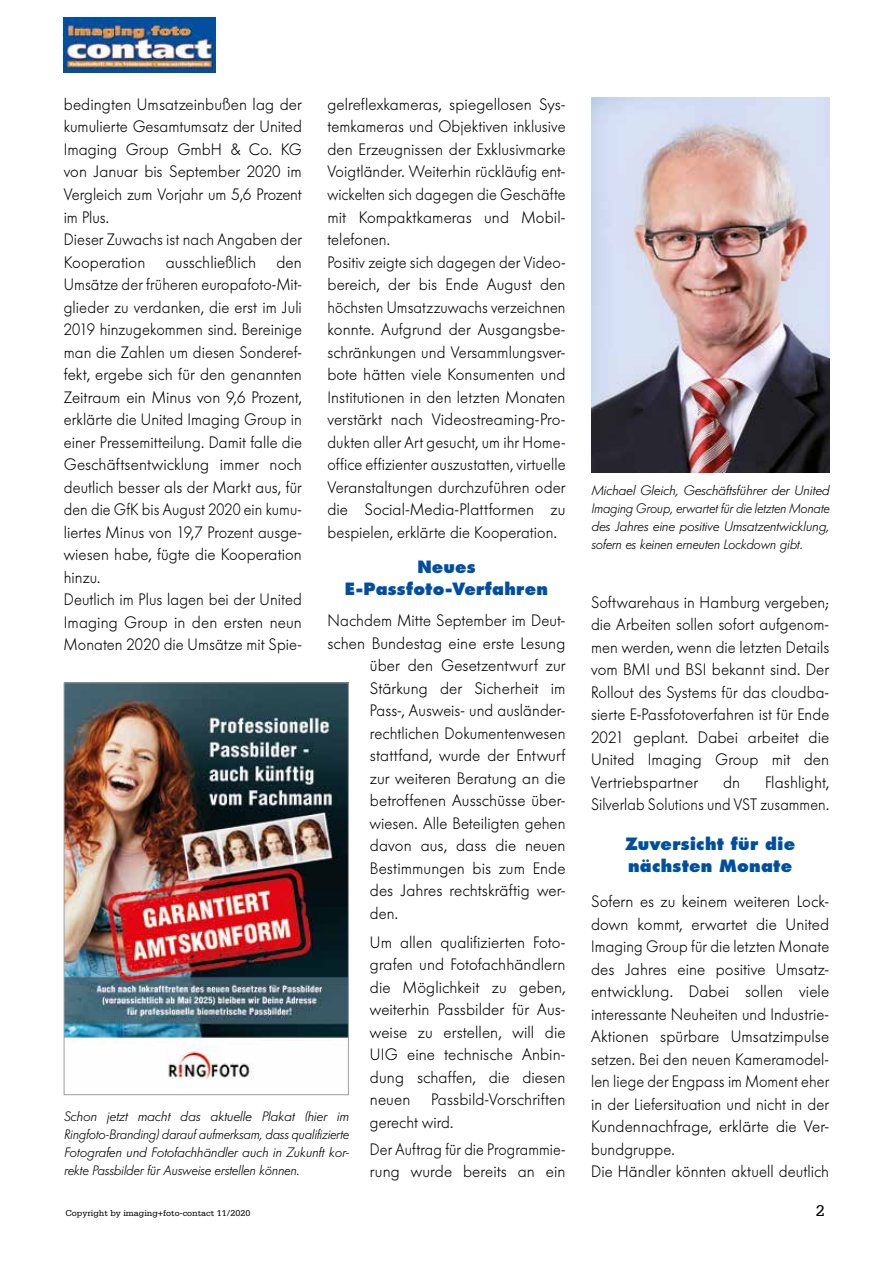
<style>
.page{position:relative;width:893px;height:1263px;background:#fff}
.page>*{position:absolute;margin:0;border:0;box-sizing:border-box;transform-origin:0 0}
.t1{font:300 16.5px/22.5px "Futura BQ";letter-spacing:.005em;color:#000}
.t2{font:300 16.5px/22.5px "Futura BQ";letter-spacing:.005em;color:#000;text-align:justify;scale:.95 1}
.t3{font:800 16.5px/22.5px "Futura";letter-spacing:.015em;color:#004f9f}
.t4{font:300 16.5px "Futura BQ";letter-spacing:.005em;color:#000;scale:.96 1}
.t5{font:300 16.5px/22.5px "Futura BQ";letter-spacing:.005em;color:#000;scale:.93 1}
.t6{font:16.5px "Serifa";color:#000}
.t7{font:italic 300 13.5px/18px "Futura BQ";color:#000;text-align:justify;scale:1.05 1}
.t8{font:9px "Serifa";color:#000}
</style>
<div class="page">
<img style="left:66px;top:684px;width:281px;height:396px">
<div style="left:64px;top:682px;width:285px;height:413px;border:1px solid #9d9d9c"></div>
<img style="left:591px;top:98px;width:238px;height:374px">
<img style="left:64px;top:17px;width:152px;height:56px">
<p class="t1" style="left:64px;top:93px;width:240px">bedingten Umsatzeinbußen lag der kumulierte Gesamtumsatz der United Imaging Group GmbH &amp; Co. KG von Januar bis September 2020 im Vergleich zum Vorjahr um 5,6 Prozent im Plus.<br>Dieser Zuwachs ist nach Angaben der Kooperation ausschließlich den Umsätze der früheren europafoto-Mit&shy;glieder zu verdanken, die erst im Juli 2019 hinzugekommen sind. Bereinige man die Zahlen um diesen Sonderef&shy;fekt, ergebe sich für den genannten Zeitraum ein Minus von 9,6 Prozent, erklärte die United Imaging Group in einer Pressemitteilung. Damit falle die Geschäftsentwicklung immer noch deutlich besser als der Markt aus, für den die GfK bis August 2020 ein kumu&shy;liertes Minus von 19,7 Prozent ausge&shy;wiesen habe, fügte die Kooperation hinzu.<br>Deutlich im Plus lagen bei der United Imaging Group in den ersten neun Monaten 2020 die Umsätze mit Spie-</p>
<p class="t1" style="left:327px;top:93px;width:240px">gelreflexkameras, spiegellosen Sys&shy;temkameras und Objektiven inklusive den Erzeugnissen der Exklusivmarke Voigtländer. Weiterhin rückläufig ent&shy;wickelten sich dagegen die Geschäfte mit Kompaktkameras und Mobil&shy;telefonen.<br>Positiv zeigte sich dagegen der Video&shy;bereich, der bis Ende August den höchsten Umsatzzuwachs verzeichnen konnte. Aufgrund der Ausgangsbe&shy;schränkungen und Versammlungsver&shy;bote hätten viele Konsumenten und Institutionen in den letzten Monaten verstärkt nach Videostreaming-Pro&shy;dukten aller Art gesucht, um ihr Home&shy;office effizienter auszustatten, virtuelle Veranstaltungen durchzuführen oder die Social-Media-Plattformen zu bespielen, erklärte die Kooperation.</p>
<p class="t3" style="left:345px;top:555px;width:205px;text-align:center">Neues<br>E-Passfoto-Verfahren</p>
<p class="t4" style="left:327px;top:611px;width:250px">Nachdem Mitte September im Deut-</p>
<p class="t1" style="left:327px;top:632px;width:240px">schen Bundestag eine erste Lesung</p>
<p class="t1" style="left:370px;top:654px;width:197px">über den Gesetzentwurf zur</p>
<p class="t1" style="left:370px;top:677px;width:197px">Stärkung der Sicherheit im</p>
<p class="t2" style="left:370px;top:699px;width:207px">Pass-, Ausweis- und ausländer-</p>
<p class="t4" style="left:370px;top:723px;width:205px">rechtlichen Dokumentenwesen</p>
<p class="t1" style="left:370px;top:744px;width:197px">stattfand, wurde der Entwurf</p>
<p class="t1" style="left:370px;top:767px;width:197px">zur weiteren Beratung an die</p>
<p class="t1" style="left:370px;top:789px;width:197px">betroffenen Ausschüsse über-</p>
<p class="t2" style="left:370px;top:812px;width:207px">wiesen. Alle Beteiligten gehen</p>
<p class="t1" style="left:370px;top:834px;width:197px">davon aus, dass die neuen</p>
<p class="t1" style="left:370px;top:857px;width:197px">Bestimmungen bis zum Ende</p>
<p class="t1" style="left:370px;top:879px;width:197px">des Jahres rechtskräftig wer-</p>
<p class="t2" style="left:370px;top:902px;width:31px">den.</p>
<p class="t1" style="left:370px;top:931px;width:197px;text-align:justify">Um allen qualifizierten Foto&shy;grafen und Fotofachhändlern die Möglichkeit zu geben, weiterhin Passbilder für Aus&shy;weise zu erstellen, will die UIG eine technische Anbin&shy;dung schaffen, die diesen neuen</p>
<p class="t1" style="left:370px;top:1088px;width:197px;text-indent:61px">Passbild-Vorschriften gerecht wird.</p>
<p class="t5" style="left:370px;top:1138px;width:212px">Der Auftrag für die Programmie&shy;rung wurde bereits an ein</p>
<p class="t7" style="left:64px;top:1107px;width:274px">Schon jetzt macht das aktuelle Plakat (hier im Ringfoto-Branding) darauf aufmerksam, dass qualifizierte Fotografen und Fotofachhändler auch in Zukunft kor&shy;rekte Passbilder für Ausweise erstellen können.</p>
<p class="t7" style="left:591px;top:482px;width:229px">Michael Gleich, Geschäftsführer der United Imaging Group, erwartet für die letzten Monate des Jahres eine positive Umsatzentwicklung, sofern es keinen erneuten Lockdown gibt.</p>
<p class="t2" style="left:591px;top:591px;width:252px">Softwarehaus in Hamburg vergeben; die Arbeiten sollen sofort aufgenom&shy;men werden, wenn die letzten Details vom BMI und BSI bekannt sind. Der Rollout des Systems für das cloudba&shy;sierte E-Passfotoverfahren ist für Ende 2021 geplant. Dabei arbeitet die United Imaging Group mit den Vertriebspartner</p>
<p class="t1" style="left:591px;top:771px;width:240px;text-align:right">Flashlight,<br>Silverlab Solutions und VST zusammen.</p>
<p class="t3" style="left:625px;top:832px;width:172px">Zuversicht für die nächsten Monate</p>
<p class="t1" style="left:591px;top:890px;width:240px">Sofern es zu keinem weiteren Lock&shy;down kommt, erwartet die United Imaging Group für die letzten Monate des Jahres eine positive Umsatz&shy;entwicklung. Dabei sollen viele interessante Neuheiten und Industrie-- Aktionen spürbare Umsatzimpulse setzen. Bei den neuen Kameramodel&shy;len liege der Engpass im Moment eher in der Liefersituation und nicht in der Kundennachfrage, erklärte die Ver&shy;bundgruppe.<br>Die Händler könnten aktuell deutlich</p>
<p class="t1" style="left:723px;top:771px;width:19px">dn</p>
<p class="t8" style="left:65px;top:1208px;width:186px">Copyright by imaging+foto-contact 11/2020</p>
<p class="t6" style="left:816px;top:1201px;width:11px">2</p>
</div>
